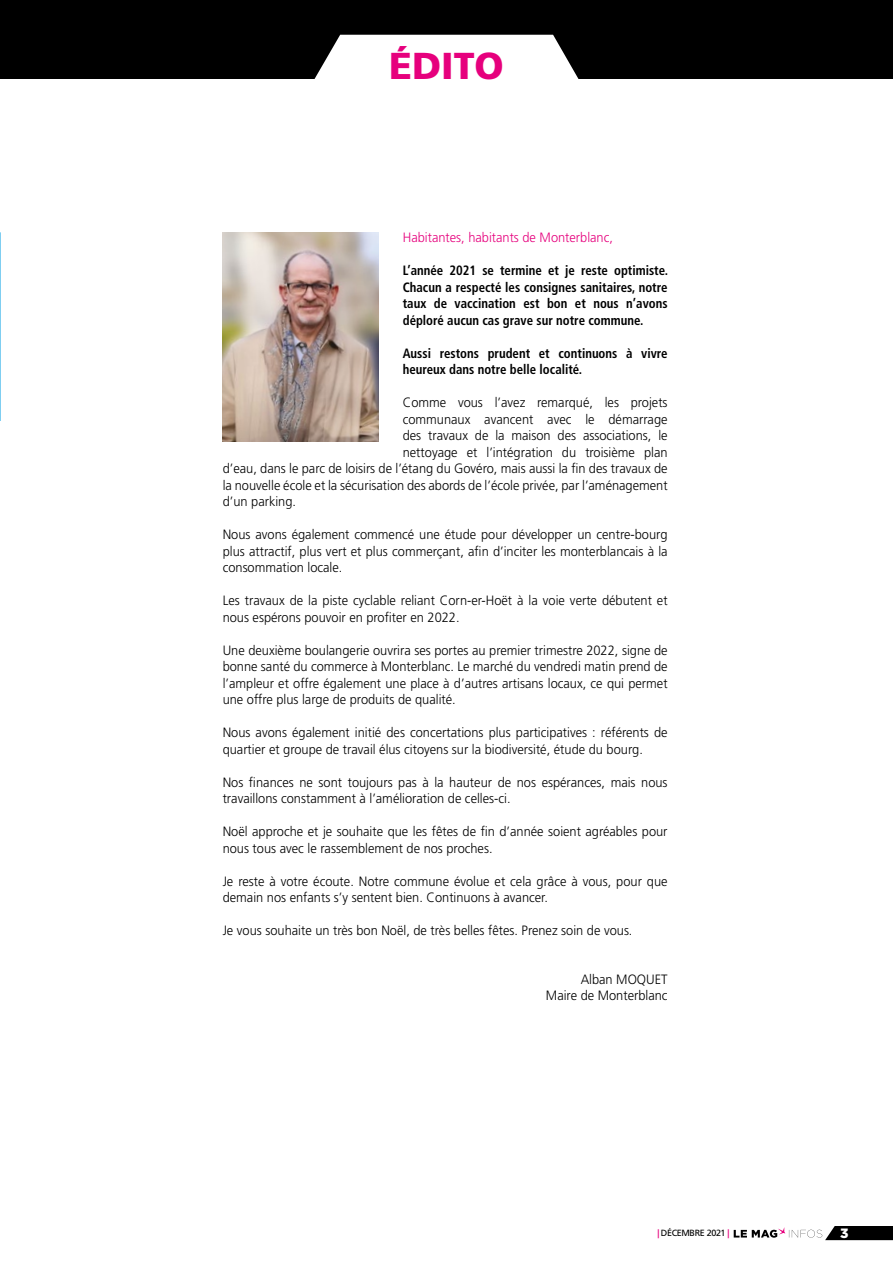
<style>
.page{position:relative;width:893px;height:1263px;background:#fff}
.page>*{position:absolute;margin:0;border:0;box-sizing:border-box;transform-origin:0 0}
.t1{font:900 37.5px "Frutiger LT Std";color:#e6007d}
.t2{font:300 13.5px/16.5px "Frutiger LT Std";color:#000;scale:.95 1}
.t3{font:700 condensed 13.5px/16.5px "Frutiger LT Std";color:#000;text-align:justify;scale:.95 1}
.t4{font:300 13.5px "Frutiger LT Std";color:#e6007d;scale:.95 1}
.t5{font:900 13.5px "Gotham";color:#fff}
.t6{font:9px "Frutiger LT Std";letter-spacing:-.04em;color:#000}
.s1{font-weight:700;color:#e6007d}
</style>
<div class="page">
<svg style="left:734px;top:1226px;width:159px;height:14px"></svg>
<img style="left:223px;top:232px;width:156px;height:210px">
<div style="left:0;top:0;width:893px;height:79px;background:#000"></div>
<svg style="left:314px;top:35px;width:265px;height:44px;background:#e5e5e5"></svg>
<img style="left:0;top:232px;width:1px;height:189px">
<h1 class="t1" style="left:389px;top:46px;width:116px">ÉDITO</h1>
<p class="t4" style="left:403px;top:231px;width:223px">Habitantes, habitants de Monterblanc,</p>
<p class="t3" style="left:403px;top:262px;width:281px">L’année 2021 se termine et je reste optimiste.<br>Chacun a respecté les consignes sanitaires, notre taux de vaccination est bon et nous n’avons déploré aucun cas grave sur notre commune.</p>
<p class="t3" style="left:403px;top:345px;width:280px">Aussi restons prudent et continuons à vivre heureux dans notre belle localité.</p>
<p class="t2" style="left:403px;top:394px;width:280px">Comme vous l’avez remarqué, les projets</p>
<p class="t2" style="left:403px;top:411px;width:280px">communaux avancent avec le démarrage</p>
<p class="t2" style="left:403px;top:427px;width:280px">des travaux de la maison des associations, le</p>
<p class="t2" style="left:403px;top:444px;width:280px">nettoyage et l’intégration du troisième plan</p>
<p class="t2" style="left:223px;top:460px;width:470px">d’eau, dans le parc de loisirs de l’étang du Govéro, mais aussi la fin des travaux de</p>
<p class="t2" style="left:223px;top:477px;width:470px">la nouvelle école et la sécurisation des abords de l’école privée, par l’aménagement</p>
<p class="t2" style="left:223px;top:493px;width:79px">d’un parking.</p>
<p class="t2" style="left:223px;top:526px;width:470px;text-align:justify">Nous avons également commencé une étude pour développer un centre-bourg plus attractif, plus vert et plus commerçant, afin d’inciter les monterblancais à la consommation locale.</p>
<p class="t2" style="left:223px;top:592px;width:470px">Les travaux de la piste cyclable reliant Corn-er-Hoët à la voie verte débutent et nous espérons pouvoir en profiter en 2022.</p>
<p class="t2" style="left:223px;top:642px;width:470px;text-align:justify">Une deuxième boulangerie ouvrira ses portes au premier trimestre 2022, signe de bonne santé du commerce à Monterblanc. Le marché du vendredi matin prend de l’ampleur et offre également une place à d’autres artisans locaux, ce qui permet une offre plus large de produits de qualité.</p>
<p class="t2" style="left:223px;top:724px;width:470px">Nous avons également initié des concertations plus participatives : référents de quartier et groupe de travail élus citoyens sur la biodiversité, étude du bourg.</p>
<p class="t2" style="left:223px;top:774px;width:470px">Nos finances ne sont toujours pas à la hauteur de nos espérances, mais nous travaillons constamment à l’amélioration de celles-ci.</p>
<p class="t2" style="left:223px;top:823px;width:470px">Noël approche et je souhaite que les fêtes de fin d’année soient agréables pour nous tous avec le rassemblement de nos proches.</p>
<p class="t2" style="left:223px;top:873px;width:470px">Je reste à votre écoute. Notre commune évolue et cela grâce à vous, pour que demain nos enfants s’y sentent bien. Continuons à avancer.</p>
<p class="t2" style="left:223px;top:922px;width:433px">Je vous souhaite un très bon Noël, de très belles fêtes. Prenez soin de vous.</p>
<p class="t2" style="left:546px;top:971px;width:130px;text-align:right">Alban MOQUET<br>Maire de Monterblanc</p>
<p class="t6" style="left:657px;top:1228px;width:73px"><span class="s1">|</span> DÉCEMBRE 2021 <span class="s1">|</span></p>
<p class="t5" style="left:840px;top:1227px;width:10px">3</p>
</div>
